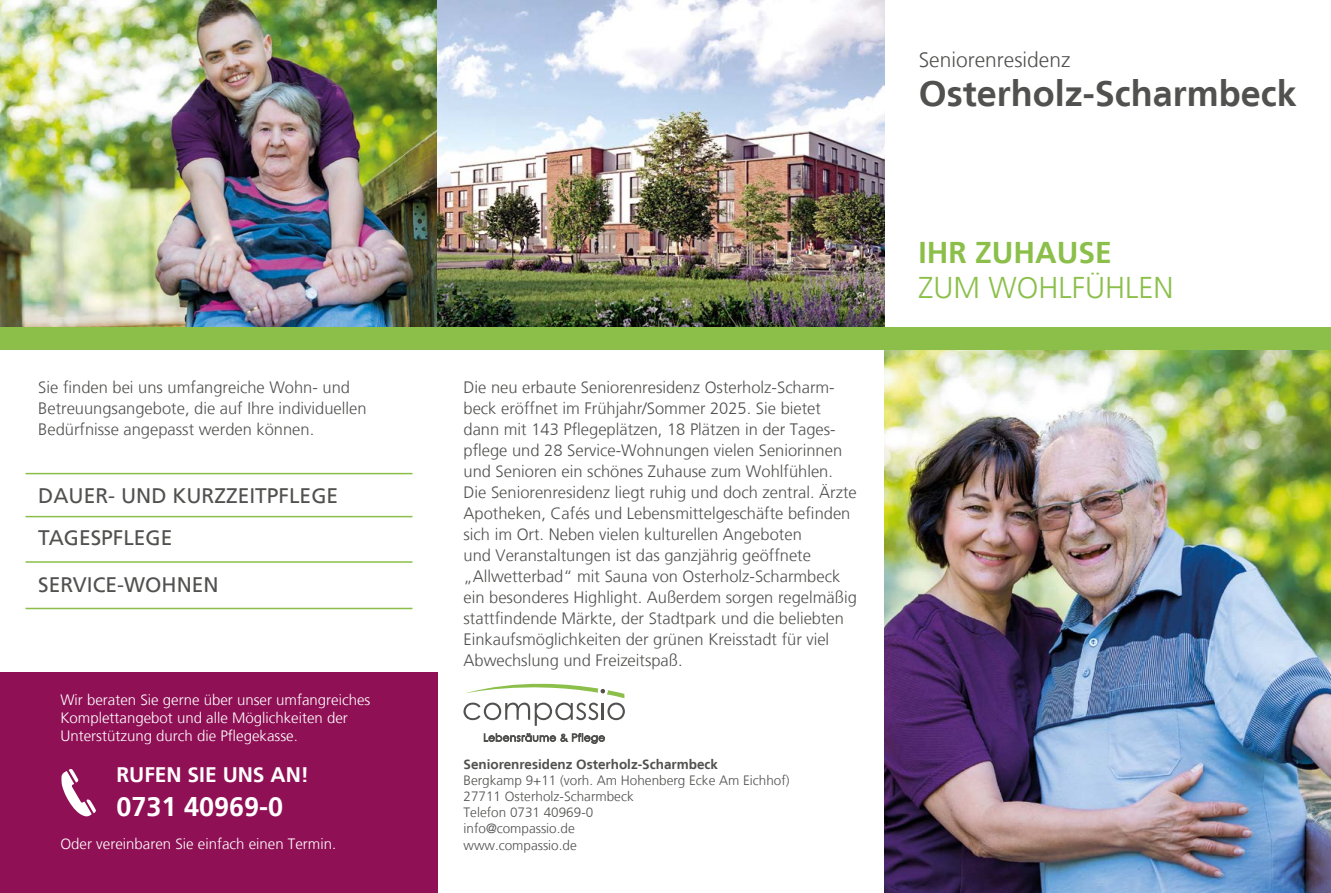
<style>
.page{position:relative;width:1331px;height:893px;background:#fff}
.page>*{position:absolute;margin:0;border:0;box-sizing:border-box;transform-origin:0 0}
.t1{font:700 36px "Frutiger LT";color:#515150}
.t2{font:300 30px "Frutiger LT";color:#8bbf4a}
.t3{font:700 30px "Frutiger LT";color:#8bbf4a}
.t4{font:700 27px "Frutiger LT";color:#fff}
.t5{font:21px "Frutiger LT";color:#515150}
.t6{font:300 21px "Frutiger LT";color:#515150}
.t7{font:700 21px "Frutiger LT";color:#fff}
.t8{font:300 16.5px/21px "Frutiger LT";color:#515150}
.t9{font:300 15px/18px "Frutiger LT";color:#fff}
.t10{font:300 13.5px/16.2px "Frutiger LT";color:#515150}
.t11{font:700 13.5px "Frutiger LT";color:#515150}
</style>
<div class="page">
<div style="left:0;top:673px;width:438px;height:220px;background:#901055"></div>
<img style="left:0;top:0;width:438px;height:327px">
<hr style="left:26px;top:516px;width:386px;height:1px;background:#8bbf4a">
<img style="left:884px;top:350px;width:447px;height:543px">
<hr style="left:26px;top:561px;width:386px;height:2px;background:#8bbf4a">
<img style="left:438px;top:0;width:446px;height:327px">
<hr style="left:26px;top:473px;width:386px;height:1px;background:#8bbf4a">
<div style="left:0;top:327px;width:1331px;height:23px;background:#8bbf4a"></div>
<svg style="left:61px;top:769px;width:35px;height:48px"></svg>
<hr style="left:26px;top:608px;width:386px;height:1px;background:#8bbf4a">
<svg style="left:463px;top:684px;width:162px;height:42px"></svg>
<svg style="left:484px;top:733px;width:121px;height:11px"></svg>
<p class="t8" style="left:38px;top:377px;width:330px">Sie finden bei uns umfangreiche Wohn- und<br>Betreuungsangebote, die auf Ihre individuellen<br>Bedürfnisse angepasst werden können.</p>
<p class="t8" style="left:463px;top:377px;width:395px">Die neu erbaute Seniorenresidenz Osterholz-Scharm&shy;beck eröffnet im Frühjahr/Sommer 2025. Sie bietet dann mit 143 Pflegeplätzen, 18 Plätzen in der Tages&shy;pflege und 28 Service-Wohnungen vielen Seniorinnen und Senioren ein schönes Zuhause zum Wohlfühlen.<br>Die Seniorenresidenz liegt ruhig und doch zentral. Ärzte Apotheken, Cafés und Lebensmittelgeschäfte befinden sich im Ort. Neben vielen kulturellen Angeboten<br>und Veranstaltungen ist das ganzjährig geöffnete „Allwetterbad“ mit Sauna von Osterholz-Scharmbeck ein besonderes Highlight. Außerdem sorgen regelmäßig stattfindende Märkte, der Stadtpark und die beliebten Einkaufsmöglichkeiten der grünen Kreisstadt für viel Abwechslung und Freizeitspaß.</p>
<p class="t5" style="left:38px;top:483px;width:301px">DAUER- UND KURZZEITPFLEGE</p>
<p class="t5" style="left:38px;top:526px;width:136px">TAGESPFLEGE</p>
<p class="t5" style="left:38px;top:572px;width:182px">SERVICE-WOHNEN</p>
<p class="t9" style="left:60px;top:691px;width:312px">Wir beraten Sie gerne über unser umfangreiches<br>Komplettangebot und alle Möglichkeiten der<br>Unterstützung durch die Pflegekasse.</p>
<p class="t7" style="left:116px;top:762px;width:194px">RUFEN SIE UNS AN!</p>
<h3 class="t4" style="left:116px;top:791px;width:168px">0731 40969-0</h3>
<p class="t9" style="left:60px;top:835px;width:277px">Oder vereinbaren Sie einfach einen Termin.</p>
<p class="t11" style="left:463px;top:756px;width:256px">Seniorenresidenz Osterholz-Scharmbeck</p>
<p class="t10" style="left:463px;top:772px;width:328px">Bergkamp 9+11 (vorh. Am Hohenberg Ecke Am Eichhof)<br>27711 Osterholz-Scharmbeck<br>Telefon 0731 40969-0<br>info@compassio.de<br>www.compassio.de</p>
<p class="t6" style="left:919px;top:48px;width:153px">Seniorenresidenz</p>
<h1 class="t1" style="left:919px;top:72px;width:380px">Osterholz-Scharmbeck</h1>
<h2 class="t3" style="left:918px;top:235px;width:195px">IHR ZUHAUSE</h2>
<h2 class="t2" style="left:918px;top:270px;width:256px">ZUM WOHLFÜHLEN</h2>
</div>
